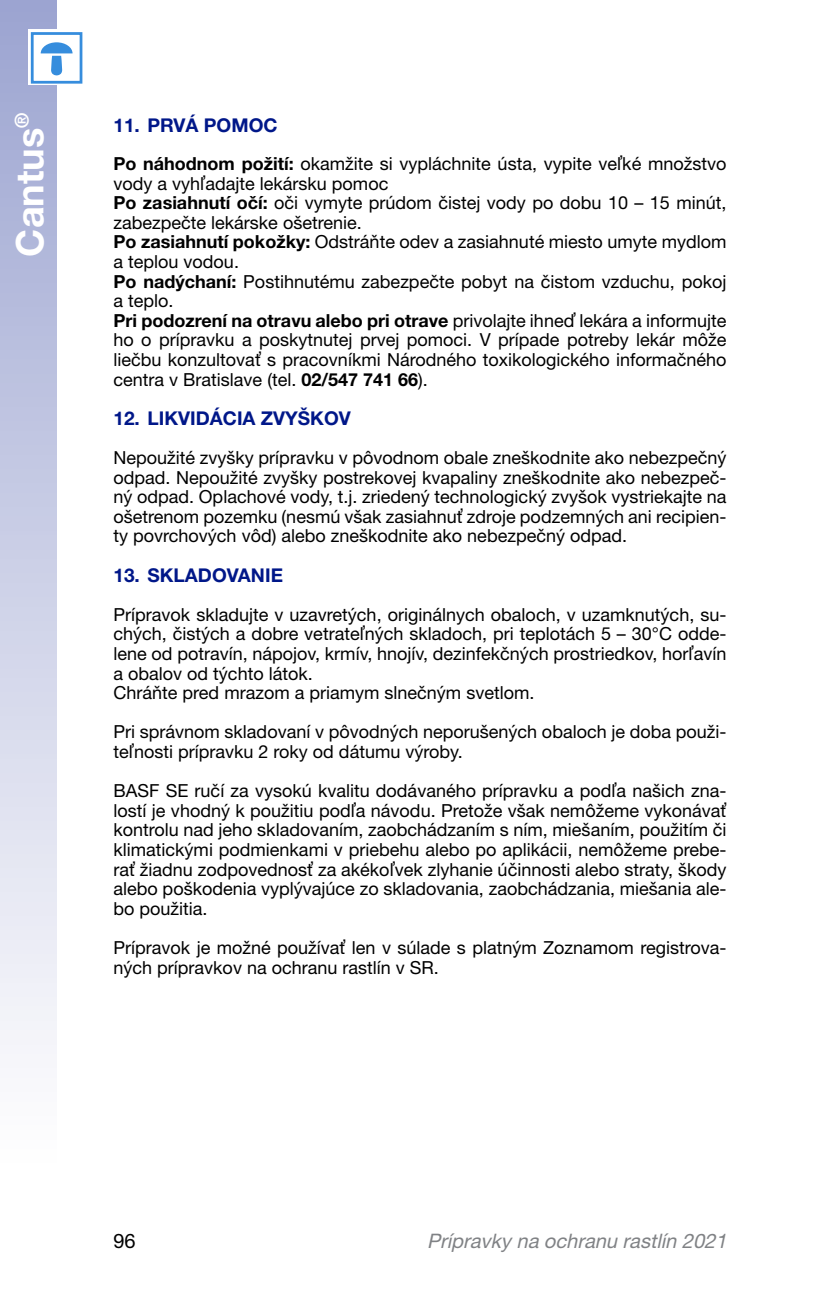
<style>
.page{position:relative;width:840px;height:1304px;background:#fff}
.page>*{position:absolute;margin:0;border:0;box-sizing:border-box;transform-origin:0 0}
.t1{font:700 38px "Helvetica Neue LT Pro";color:#fff}
.t2{font:italic 20px "Helvetica Lucia Neue";color:#808285}
.t3{font:20px "Helvetica Lucia Neue";color:#000}
.t4{font:700 19px "Helvetica Lucia Neue";color:#001789}
.t5{font:18px/19.6px "Helvetica Lucia Neue";color:#000}
.s1{font-weight:700}
</style>
<div class="page">
<div style="left:0;top:0;width:57px;height:1196px;background:linear-gradient(to bottom,#9ca4d1,#fff)"></div>
<svg style="left:28px;top:30px;width:55px;height:55px"></svg>
<div style="left:32px;top:34px;width:49px;height:48px;background:#fff"></div>
<div style="left:31px;top:32px;width:51px;height:52px;border:3px solid #368ddd"></div>
<svg style="left:41px;top:42px;width:31px;height:33px"></svg>
<h1 class="t1" style="left:6px;top:257px;width:145px;rotate:-90deg">Cantus®</h1>
<p class="t4" style="left:113px;top:113px;width:165px">11. PRVÁ POMOC</p>
<p class="t5" style="left:113px;top:153px;width:614px"><span class="s1">Po náhodnom požití:</span> okamžite si vypláchnite ústa, vypite veľké množstvo vody a vyhľadajte lekársku pomoc<br><span class="s1">Po zasiahnutí očí:</span> oči vymyte prúdom čistej vody po dobu 10 – 15 minút, zabezpečte lekárske ošetrenie.<br><span class="s1">Po zasiahnutí pokožky:</span> Odstráňte odev a zasiahnuté miesto umyte mydlom a teplou vodou.<br><span class="s1">Po nadýchaní:</span> Postihnutému zabezpečte pobyt na čistom vzduchu, pokoj a teplo.<br><span class="s1">Pri podozrení na otravu alebo pri otrave</span> privolajte ihneď lekára a informujte ho o prípravku a poskytnutej prvej pomoci. V prípade potreby lekár môže liečbu konzultovať s pracovníkmi Národného toxikologického informačného centra v Bratislave (tel. <span class="s1">02/547 741 66</span>).</p>
<p class="t4" style="left:113px;top:406px;width:239px">12. LIKVIDÁCIA ZVYŠKOV</p>
<p class="t5" style="left:113px;top:447px;width:614px;text-align:justify">Nepoužité zvyšky prípravku v pôvodnom obale zneškodnite ako nebezpečný odpad. Nepoužité zvyšky postrekovej kvapaliny zneškodnite ako nebezpeč&shy;ný odpad. Oplachové vody, t.j. zriedený technologický zvyšok vystriekajte na ošetrenom pozemku (nesmú však zasiahnuť zdroje podzemných ani recipien&shy;ty povrchových vôd) alebo zneškodnite ako nebezpečný odpad.</p>
<p class="t4" style="left:113px;top:563px;width:171px">13. SKLADOVANIE</p>
<p class="t5" style="left:113px;top:604px;width:614px">Prípravok skladujte v uzavretých, originálnych obaloch, v uzamknutých, su&shy;chých, čistých a dobre vetrateľných skladoch, pri teplotách 5 – 30°C odde&shy;lene od potravín, nápojov, krmív, hnojív, dezinfekčných prostriedkov, horľavín a obalov od týchto látok.<br>Chráňte pred mrazom a priamym slnečným svetlom.</p>
<p class="t5" style="left:113px;top:722px;width:614px">Pri správnom skladovaní v pôvodných neporušených obaloch je doba použi&shy;teľnosti prípravku 2 roky od dátumu výroby.</p>
<p class="t5" style="left:113px;top:781px;width:614px;text-align:justify">BASF SE ručí za vysokú kvalitu dodávaného prípravku a podľa našich zna&shy;lostí je vhodný k použitiu podľa návodu. Pretože však nemôžeme vykonávať kontrolu nad jeho skladovaním, zaobchádzaním s ním, miešaním, použitím či klimatickými podmienkami v priebehu alebo po aplikácii, nemôžeme prebe&shy;rať žiadnu zodpovednosť za akékoľvek zlyhanie účinnosti alebo straty, škody alebo poškodenia vyplývajúce zo skladovania, zaobchádzania, miešania ale&shy;bo použitia.</p>
<p class="t5" style="left:113px;top:937px;width:614px">Prípravok je možné používať len v súlade s platným Zoznamom registrova&shy;ných prípravkov na ochranu rastlín v SR.</p>
<p class="t3" style="left:113px;top:1229px;width:24px">96</p>
<p class="t2" style="left:427px;top:1229px;width:306px">Prípravky na ochranu rastlín 2021</p>
</div>
